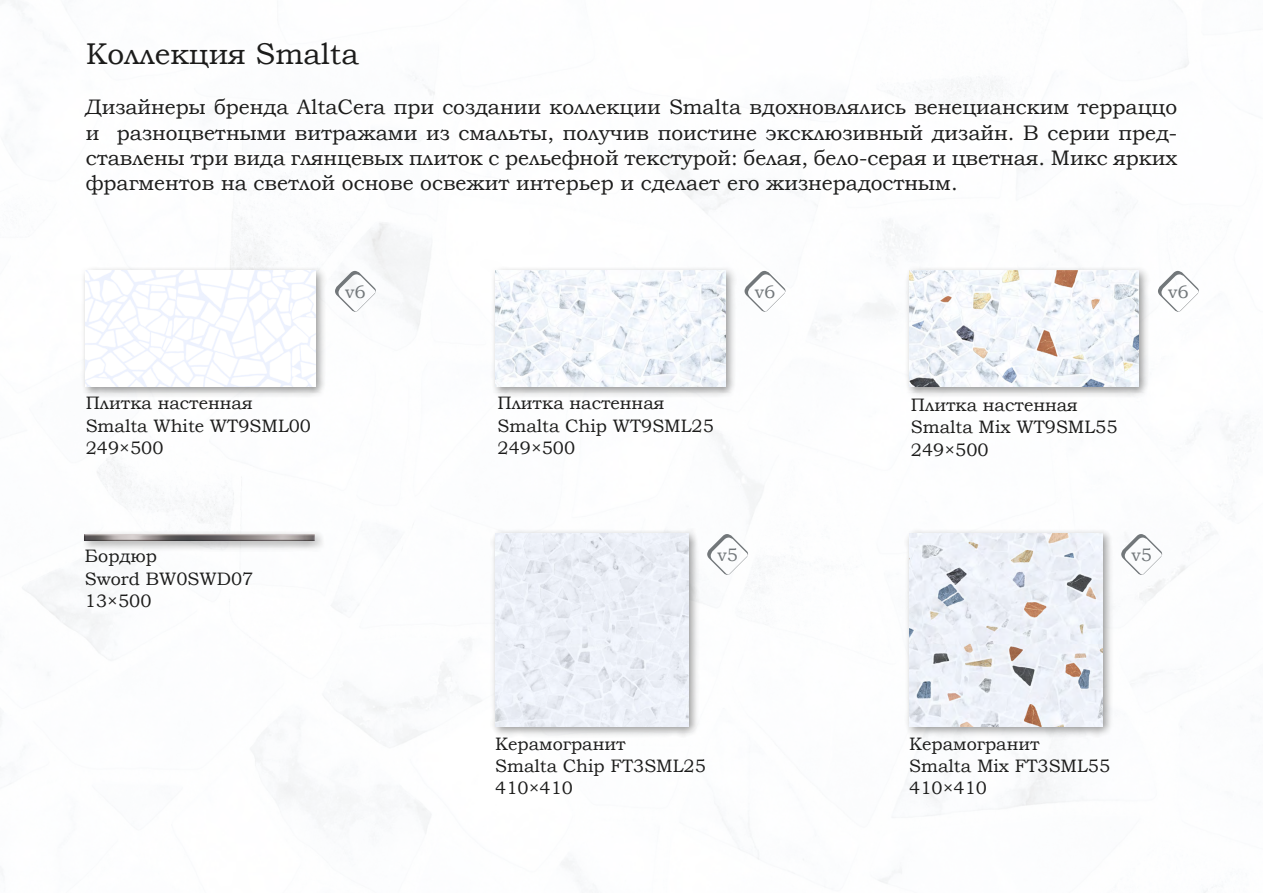
<style>
.page{position:relative;width:1263px;height:893px;background:#fff}
.page>*{position:absolute;margin:0;border:0;box-sizing:border-box;transform-origin:0 0}
.t1{font:30px "Bookman Old Style";color:#1c1c1b}
.t2{font:21px/25.2px "Bookman Old Style";color:#1c1c1b;text-align:justify}
.t3{font:18px "Bookman Old Style";color:#1c1c1b}
.t4{font:18px "Bookman Old Style";color:#72777a}
</style>
<div class="page">
<div style="left:904px;top:266px;width:246px;height:132px;background:#1c1c1b;opacity:.45"></div>
<img style="left:909px;top:271px;width:230px;height:115px">
<div style="left:80px;top:266px;width:247px;height:132px;background:#1c1c1b;opacity:.45"></div>
<img style="left:86px;top:271px;width:229px;height:115px">
<div style="left:490px;top:266px;width:247px;height:132px;background:#1c1c1b;opacity:.45"></div>
<img style="left:496px;top:271px;width:229px;height:115px">
<div style="left:80px;top:529px;width:245px;height:22px;background:#1c1c1b;opacity:.45"></div>
<img style="left:85px;top:534px;width:229px;height:6px">
<div style="left:904px;top:529px;width:209px;height:209px;background:#1c1c1b;opacity:.45"></div>
<img style="left:909px;top:534px;width:193px;height:193px">
<div style="left:490px;top:529px;width:209px;height:209px;background:#1c1c1b;opacity:.45"></div>
<img style="left:495px;top:534px;width:193px;height:193px">
<svg style="left:742px;top:268px;width:45px;height:44px"></svg>
<svg style="left:332px;top:268px;width:46px;height:45px"></svg>
<svg style="left:1155px;top:268px;width:45px;height:44px"></svg>
<svg style="left:1119px;top:531px;width:45px;height:46px"></svg>
<svg style="left:705px;top:531px;width:45px;height:46px"></svg>
<p class="t1" style="left:86px;top:34px;width:275px">Коллекция Smalta</p>
<p class="t2" style="left:86px;top:95px;width:1093px">Дизайнеры бренда AltaCera при создании коллекции Smalta вдохновлялись венецианским терраццо и разноцветными витражами из смальты, получив поистине эксклюзивный дизайн. В серии пред&shy;ставлены три вида глянцевых плиток с рельефной текстурой: белая, бело-серая и цветная. Микс ярких фрагментов на светлой основе освежит интерьер и сделает его жизнерадостным.</p>
<p class="t4" style="left:345px;top:280px;width:22px">v6</p>
<p class="t4" style="left:755px;top:280px;width:22px">v6</p>
<p class="t4" style="left:1168px;top:280px;width:22px">v6</p>
<p class="t3" style="left:86px;top:391px;width:168px">Плитка настенная</p>
<p class="t3" style="left:86px;top:414px;width:227px">Smalta White WT9SML00</p>
<p class="t3" style="left:86px;top:436px;width:79px">249×500</p>
<p class="t3" style="left:85px;top:544px;width:73px">Бордюр</p>
<p class="t3" style="left:85px;top:567px;width:170px">Sword BW0SWD07</p>
<p class="t3" style="left:85px;top:589px;width:68px">13×500</p>
<p class="t3" style="left:497px;top:391px;width:168px">Плитка настенная</p>
<p class="t3" style="left:497px;top:414px;width:218px">Smalta Chip WT9SML25</p>
<p class="t3" style="left:497px;top:436px;width:79px">249×500</p>
<p class="t3" style="left:911px;top:393px;width:168px">Плитка настенная</p>
<p class="t3" style="left:911px;top:415px;width:208px">Smalta Mix WT9SML55</p>
<p class="t3" style="left:911px;top:438px;width:79px">249×500</p>
<p class="t4" style="left:717px;top:543px;width:22px">v5</p>
<p class="t4" style="left:1131px;top:543px;width:22px">v5</p>
<p class="t3" style="left:495px;top:732px;width:132px">Керамогранит</p>
<p class="t3" style="left:495px;top:754px;width:212px">Smalta Chip FT3SML25</p>
<p class="t3" style="left:495px;top:776px;width:79px">410×410</p>
<p class="t3" style="left:909px;top:732px;width:132px">Керамогранит</p>
<p class="t3" style="left:909px;top:754px;width:202px">Smalta Mix FT3SML55</p>
<p class="t3" style="left:909px;top:776px;width:79px">410×410</p>
</div>
